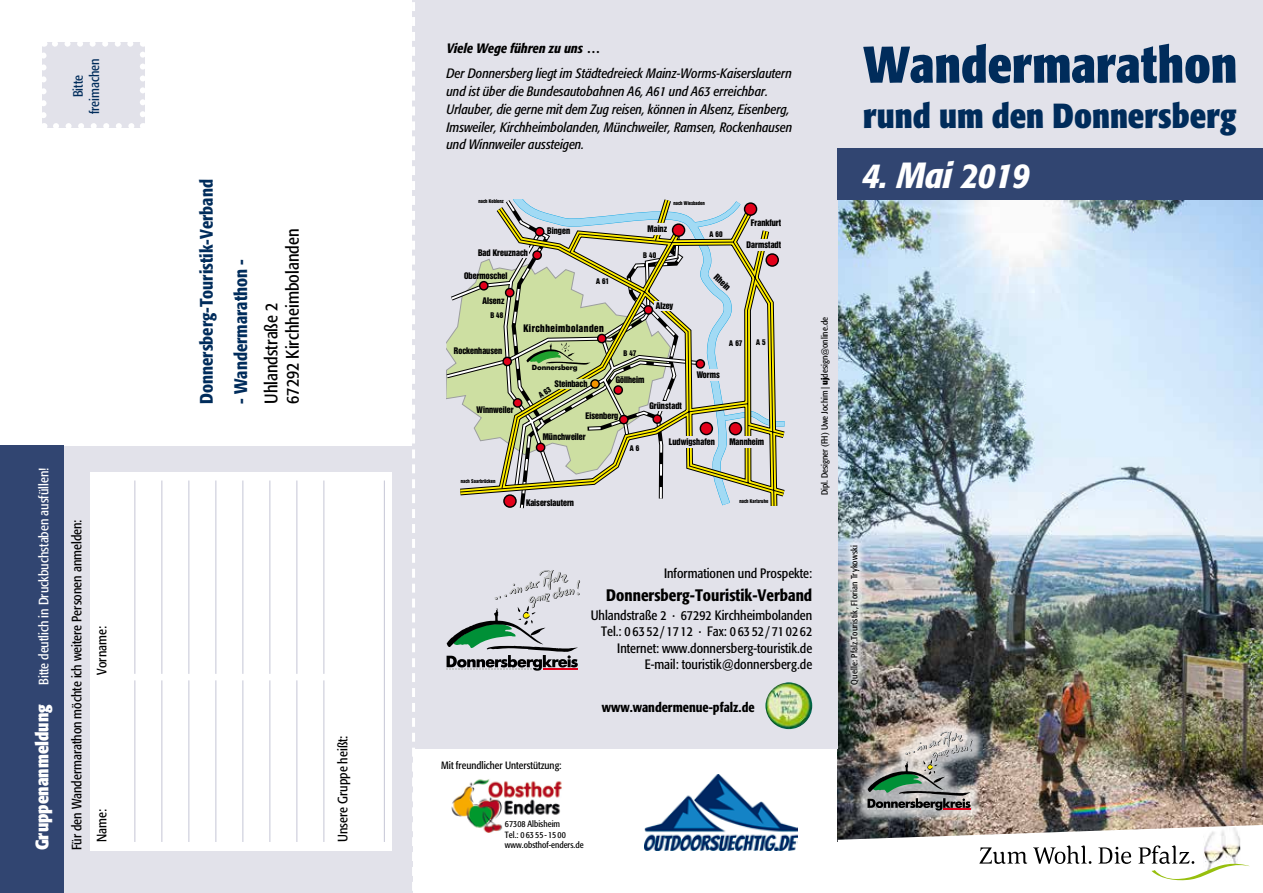
<style>
.page{position:relative;width:1263px;height:893px;background:#fff}
.page>*{position:absolute;margin:0;border:0;box-sizing:border-box;transform-origin:0 0}
.t1{font:700 51px "Formata Condensed BQ";color:#002c5b}
.t2{font:italic 500 36px "Formata Condensed BQ";color:#fff}
.t3{font:700 34.5px "Formata Condensed BQ";color:#002c5b}
.t4{font:500 18px "Formata Condensed BQ";color:#002c5b}
.t5{font:18px/21.6px "Formata Condensed BQ";color:#000}
.t6{font:500 16.5px "Formata Condensed BQ";color:#000}
.t7{font:italic 13.5px/18px "Formata Condensed BQ";color:#000}
.t8{font:13.5px/16.5px "Formata Condensed BQ";color:#000;text-align:right}
.t9{font:13.5px "Formata Condensed BQ";color:#fff}
.t10{font:500 13.5px "Formata Condensed BQ";color:#000}
.t11{font:italic 500 13.5px "Formata Condensed BQ";color:#000}
.t12{font:13.5px/16.2px "Formata Condensed BQ";color:#002c5b;text-align:center}
.t13{font:10.8px "Helvetica Inserat BQ";letter-spacing:.04em;color:#000}
.t14{font:10.5px "Formata Condensed BQ";color:#000}
.t15{font:9.45px "Helvetica Inserat BQ";color:#000}
.t16{font:9px/10.5px "Formata Condensed BQ";color:#000}
.t17{font:9px "Formata Condensed BQ";letter-spacing:.025em;color:#000}
.t18{font:8.1px "Helvetica Inserat BQ";color:#000}
.t19{font:700 7.35px "Futura BQ";letter-spacing:-.025em;color:#000}
.t20{font:5.4px "Helvetica Inserat BQ";color:#000}
.s1{font-weight:700;font-size:18px}
.s2{font-weight:700}
</style>
<div class="page">
<img style="left:838px;top:200px;width:425px;height:625px">
<div style="left:838px;top:0;width:425px;height:175px;background:#e2e2ea"></div>
<div style="left:0;top:446px;width:412px;height:447px;background:#e2e2ea"></div>
<div style="left:412px;top:536px;width:426px;height:212px;background:#e2e2ea"></div>
<div style="left:412px;top:0;width:426px;height:536px;background:#e2e2ea"></div>
<svg style="left:43px;top:43px;width:102px;height:85px"></svg>
<div style="left:838px;top:149px;width:425px;height:51px;background:#314571"></div>
<div style="left:0;top:446px;width:64px;height:447px;background:#314571"></div>
<div style="left:47px;top:47px;width:93px;height:76px;background:#e2e2ea"></div>
<svg style="left:56px;top:123px;width:81px;height:5px"></svg>
<svg style="left:42px;top:55px;width:5px;height:73px"></svg>
<svg style="left:140px;top:43px;width:5px;height:71px"></svg>
<svg style="left:44px;top:42px;width:86px;height:5px"></svg>
<svg style="left:412px;top:2px;width:3px;height:891px"></svg>
<div style="left:90px;top:472px;width:302px;height:378px;background:#fff"></div>
<hr style="left:134px;top:680px;width:1px;height:162px;background:#c5c6d6">
<hr style="left:134px;top:480px;width:1px;height:194px;background:#c5c6d6">
<hr style="left:161px;top:680px;width:1px;height:162px;background:#c5c6d6">
<hr style="left:161px;top:480px;width:1px;height:194px;background:#c5c6d6">
<hr style="left:188px;top:680px;width:1px;height:162px;background:#c5c6d6">
<hr style="left:188px;top:480px;width:1px;height:194px;background:#c5c6d6">
<hr style="left:215px;top:680px;width:1px;height:162px;background:#c5c6d6">
<hr style="left:215px;top:480px;width:1px;height:194px;background:#c5c6d6">
<hr style="left:242px;top:680px;width:1px;height:162px;background:#c5c6d6">
<hr style="left:242px;top:480px;width:1px;height:194px;background:#c5c6d6">
<hr style="left:269px;top:680px;width:1px;height:162px;background:#c5c6d6">
<hr style="left:269px;top:480px;width:1px;height:194px;background:#c5c6d6">
<hr style="left:296px;top:680px;width:1px;height:162px;background:#c5c6d6">
<hr style="left:296px;top:480px;width:1px;height:194px;background:#c5c6d6">
<hr style="left:323px;top:680px;width:1px;height:162px;background:#c5c6d6">
<hr style="left:323px;top:480px;width:1px;height:194px;background:#c5c6d6">
<hr style="left:384px;top:480px;width:1px;height:362px;background:#c5c6d6">
<img style="left:451px;top:779px;width:111px;height:54px">
<img style="left:765px;top:682px;width:47px;height:47px;border-radius:23px">
<img style="left:644px;top:774px;width:153px;height:76px">
<svg style="left:446px;top:570px;width:134px;height:101px"></svg>
<svg style="left:838px;top:825px;width:421px;height:56px"></svg>
<div style="left:856px;top:720px;width:128px;height:102px;background:#fff;opacity:.64"></div>
<svg style="left:867px;top:731px;width:105px;height:79px;background:#92948c"></svg>
<div style="left:841px;top:535px;width:27px;height:159px;background:#fff;opacity:.75"></div>
<svg style="left:446px;top:200px;width:339px;height:309px"></svg>
<p class="t12" style="left:70px;top:114px;width:57px;rotate:-90deg">Bitte freimachen</p>
<p class="t9" style="left:36px;top:850px;width:384px;rotate:-90deg"><span class="s1">Gruppenanmeldung</span> Bitte deutlich in Druckbuchstaben ausfüllen!</p>
<p class="t8" style="left:65px;top:842px;width:324px;line-height:24.8px;text-align:left;text-indent:-9px;rotate:-90deg">Für den Wandermarathon möchte ich weitere Personen anmelden:<br>Name:</p>
<p class="t8" style="left:94px;top:674px;width:50px;rotate:-90deg">Vorname:</p>
<h3 class="t4" style="left:196px;top:404px;width:226px;rotate:-90deg">Donnersberg-Touristik-Verband</h3>
<h3 class="t4" style="left:230px;top:404px;width:146px;rotate:-90deg">- Wandermarathon -</h3>
<h3 class="t5" style="left:260px;top:404px;width:177px;rotate:-90deg">Uhlandstraße 2<br>67292 Kirchheimbolanden</h3>
<p class="t8" style="left:335px;top:842px;width:108px;rotate:-90deg">Unsere Gruppe heißt:</p>
<p class="t11" style="left:446px;top:40px;width:154px">Viele Wege führen zu uns …</p>
<p class="t7" style="left:446px;top:64px;width:347px">Der Donnersberg liegt im Städtedreieck Mainz-Worms-Kaiserslautern und ist über die Bundesautobahnen A6, A61 und A63 erreichbar.<br>Urlauber, die gerne mit dem Zug reisen, können in Alsenz, Eisenberg, Imsweiler, Kirchheimbolanden, Münchweiler, Ramsen, Rockenhausen und Winnweiler aussteigen.</p>
<p class="t20" style="left:478px;top:199px;width:27px">nach Koblenz</p>
<p class="t15" style="left:478px;top:247px;width:51px">Bad Kreuznach</p>
<p class="t15" style="left:464px;top:270px;width:45px">Obermoschel</p>
<p class="t15" style="left:483px;top:295px;width:23px">Alsenz</p>
<p class="t18" style="left:490px;top:311px;width:14px">B 48</p>
<p class="t15" style="left:547px;top:226px;width:24px">Bingen</p>
<p class="t18" style="left:596px;top:277px;width:14px">A 61</p>
<p class="t15" style="left:454px;top:346px;width:50px">Rockenhausen</p>
<p class="t13" style="left:523px;top:323px;width:82px">Kirchheimbolanden</p>
<p class="t20" style="left:673px;top:201px;width:33px">nach Wiesbaden</p>
<p class="t15" style="left:647px;top:223px;width:21px">Mainz</p>
<p class="t18" style="left:643px;top:251px;width:14px">B 40</p>
<p class="t15" style="left:656px;top:301px;width:19px">Alzey</p>
<p class="t18" style="left:709px;top:230px;width:15px">A 60</p>
<p class="t15" style="left:719px;top:272px;width:20px;rotate:43deg">Rhein</p>
<p class="t15" style="left:751px;top:217px;width:32px">Frankfurt</p>
<p class="t15" style="left:747px;top:240px;width:36px">Darmstadt</p>
<p class="t18" style="left:624px;top:349px;width:14px">B 47</p>
<p class="t18" style="left:729px;top:339px;width:15px">A 67</p>
<p class="t18" style="left:756px;top:338px;width:11px">A 5</p>
<p class="t15" style="left:476px;top:405px;width:39px">Winnweiler</p>
<p class="t20" style="left:461px;top:478px;width:36px">nach Saarbrücken</p>
<p class="t19" style="left:532px;top:363px;width:47px">Donnersberg</p>
<p class="t15" style="left:554px;top:379px;width:35px">Steinbach</p>
<p class="t15" style="left:616px;top:375px;width:30px">Göllheim</p>
<p class="t15" style="left:649px;top:401px;width:34px">Grünstadt</p>
<p class="t15" style="left:585px;top:411px;width:34px">Eisenberg</p>
<p class="t15" style="left:697px;top:370px;width:25px">Worms</p>
<p class="t15" style="left:543px;top:432px;width:45px">Münchweiler</p>
<p class="t15" style="left:526px;top:497px;width:50px">Kaiserslautern</p>
<p class="t18" style="left:630px;top:443px;width:11px">A 6</p>
<p class="t15" style="left:669px;top:436px;width:47px">Ludwigshafen</p>
<p class="t15" style="left:729px;top:437px;width:36px">Mannheim</p>
<p class="t20" style="left:739px;top:499px;width:30px">nach Karlsruhe</p>
<p class="t16" style="left:819px;top:495px;width:180px;rotate:-90deg">Dipl. Designer (FH) Uwe Jochim | <span class="s2">uj</span>design@online.de</p>
<p class="t14" style="left:441px;top:759px;width:122px">Mit freundlicher Unterstützung:</p>
<p class="t8" style="left:664px;top:565px;width:150px">Informationen und Prospekte:</p>
<p class="t6" style="left:606px;top:585px;width:207px">Donnersberg-Touristik-Verband</p>
<p class="t8" style="left:591px;top:607px;width:223px">Uhlandstraße 2 · 67292 Kirchheimbolanden Tel.: 0 63 52/ 17 12 · Fax: 0 63 52/ 71 02 62<br>Internet: www.donnersberg-touristik.de E-mail: touristik@donnersberg.de</p>
<p class="t10" style="left:602px;top:699px;width:154px">www.wandermenue-pfalz.de</p>
<p class="t16" style="left:505px;top:819px;width:80px">67308 Albisheim<br>Tel.: 0 63 55- 15 00 www.obsthof-enders.de</p>
<h1 class="t1" style="left:863px;top:33px;width:376px">Wandermarathon</h1>
<h3 class="t3" style="left:863px;top:94px;width:375px">rund um den Donnersberg</h3>
<h2 class="t2" style="left:862px;top:153px;width:169px">4. Mai 2019</h2>
<p class="t17" style="left:849px;top:685px;width:141px;rotate:-90deg">Quelle: Pfalz.Touristik, Florian Trykowski</p>
</div>
